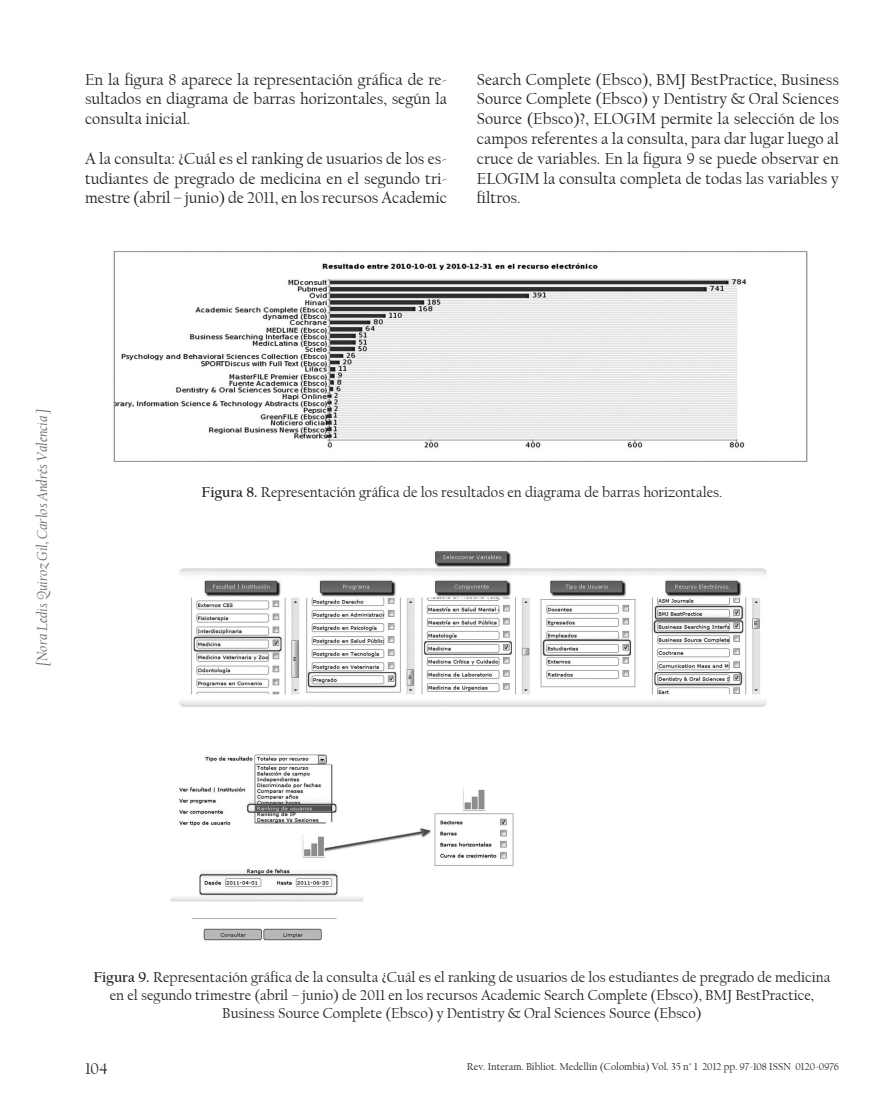
<style>
.page{position:relative;width:893px;height:1106px;background:#fff}
.page>*{position:absolute;margin:0;border:0;box-sizing:border-box;transform-origin:0 0}
.t1{font:16.5px/19.8px "Californian FB";color:#231f20;text-align:justify}
.t2{font:15px/18px "Californian FB";color:#231f20;text-align:center}
.t3{font:italic 15px "Californian FB";color:#6c6d70}
.t4{font:10.5px "Californian FB";color:#231f20}
.s1{font-weight:700}
</style>
<div class="page">
<img style="left:113px;top:251px;width:695px;height:211px">
<img style="left:171px;top:551px;width:596px;height:390px">
<p class="t1" style="left:85px;top:70px;width:364px">En la figura 8 aparece la representación gráfica de re&shy;sultados en diagrama de barras horizontales, según la consulta inicial.</p>
<p class="t1" style="left:85px;top:149px;width:364px">A la consulta: ¿Cuál es el ranking de usuarios de los es&shy;tudiantes de pregrado de medicina en el segundo tri&shy;mestre (abril – junio) de 2011, en los recursos Academic</p>
<p class="t1" style="left:477px;top:70px;width:364px">Search Complete (Ebsco), BMJ BestPractice, Business Source Complete (Ebsco) y Dentistry &amp; Oral Sciences Source (Ebsco)?, ELOGIM permite la selección de los campos referentes a la consulta, para dar lugar luego al cruce de variables. En la figura 9 se puede observar en ELOGIM la consulta completa de todas las variables y filtros.</p>
<p class="t3" style="left:34px;top:665px;width:260px;rotate:-90deg">[Nora Ledis Quiroz Gil, Carlos Andrés Valencia ]</p>
<p class="t2" style="left:202px;top:483px;width:522px"><span class="s1">Figura 8.</span> Representación gráfica de los resultados en diagrama de barras horizontales.</p>
<p class="t2" style="left:93px;top:968px;width:738px"><span class="s1">Figura 9.</span> Representación gráfica de la consulta ¿Cuál es el ranking de usuarios de los estudiantes de pregrado de medicina en el segundo trimestre (abril – junio) de 2011 en los recursos Academic Search Complete (Ebsco), BMJ BestPractice,<br>Business Source Complete (Ebsco) y Dentistry &amp; Oral Sciences Source (Ebsco)</p>
<p class="t1" style="left:85px;top:1059px;width:24px">104</p>
<p class="t4" style="left:467px;top:1060px;width:374px">Rev. Interam. Bibliot. Medellín (Colombia) Vol. 35 n° 1 2012 pp. 97-108 ISSN 0120-0976</p>
</div>
